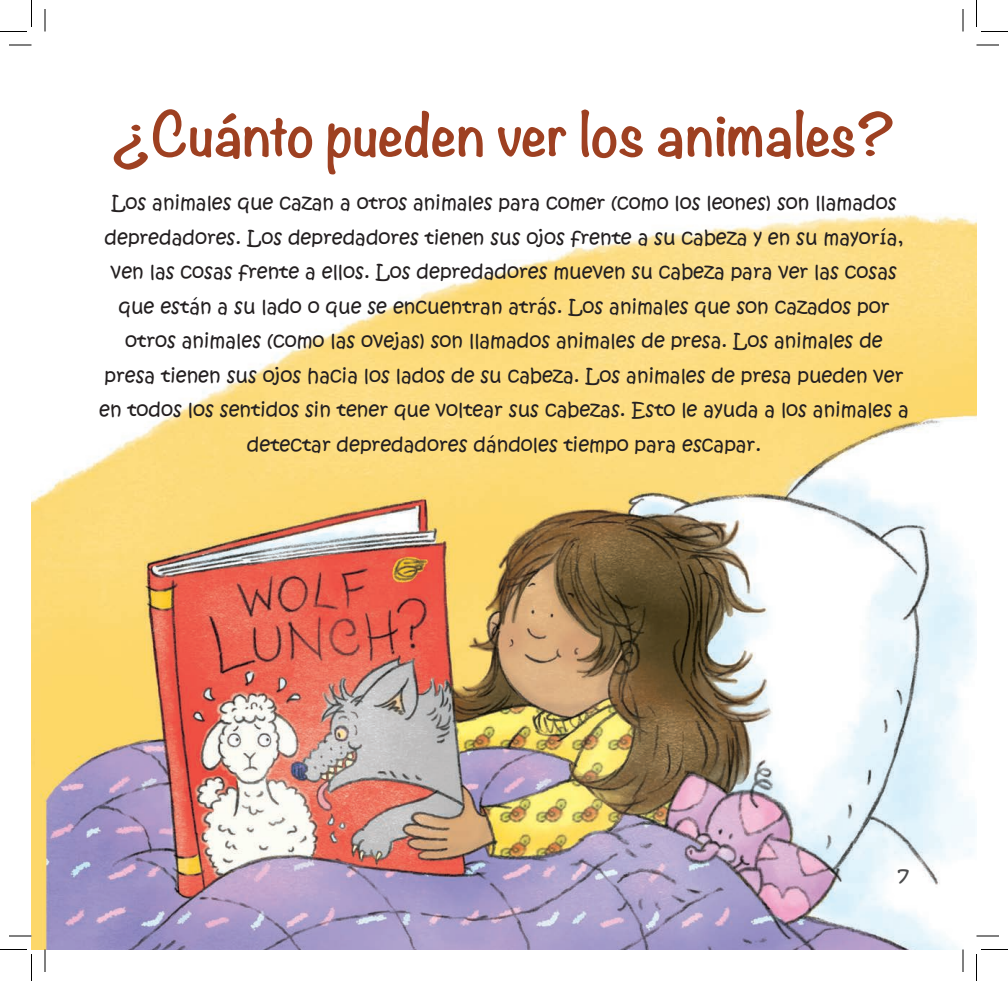
<style>
.page{position:relative;width:1008px;height:981px;background:#fff}
.page>*{position:absolute;margin:0;border:0;box-sizing:border-box;transform-origin:0 0}
.t1{font:700 54px "Noteworthy";color:#9e4021}
.t2{font:21px "Kristen ITC";color:#4b4c4d}
.t3{font:19.5px/34.5px "Kristen ITC";color:#231f20;text-align:center}
</style>
<div class="page">
<img style="left:32px;top:214px;width:944px;height:736px">
<svg style="left:976px;top:949px;width:32px;height:32px"></svg>
<svg style="left:0;top:949px;width:32px;height:32px"></svg>
<svg style="left:976px;top:0;width:32px;height:32px"></svg>
<svg style="left:0;top:0;width:32px;height:32px"></svg>
<svg style="left:963px;top:950px;width:1px;height:22px"></svg>
<svg style="left:45px;top:950px;width:1px;height:22px"></svg>
<svg style="left:976px;top:936px;width:23px;height:1px"></svg>
<svg style="left:976px;top:45px;width:23px;height:1px"></svg>
<svg style="left:963px;top:9px;width:1px;height:23px"></svg>
<svg style="left:45px;top:9px;width:1px;height:23px"></svg>
<svg style="left:9px;top:936px;width:23px;height:1px"></svg>
<svg style="left:9px;top:45px;width:23px;height:1px"></svg>
<h1 class="t1" style="left:112px;top:86px;width:785px">¿Cuánto pueden ver los animales?</h1>
<p class="t3" style="left:99px;top:186px;width:811px">Los animales que cazan a otros animales para comer (como los leones) son llamados depredadores. Los depredadores tienen sus ojos frente a su cabeza y en su mayoría, ven las cosas frente a ellos. Los depredadores mueven su cabeza para ver las cosas que están a su lado o que se encuentran atrás. Los animales que son cazados por otros animales (como las ovejas) son llamados animales de presa. Los animales de presa tienen sus ojos hacia los lados de su cabeza. Los animales de presa pueden ver en todos los sentidos sin tener que voltear sus cabezas. Esto le ayuda a los animales a detectar depredadores dándoles tiempo para escapar.</p>
<p class="t2" style="left:898px;top:861px;width:13px">7</p>
</div>
